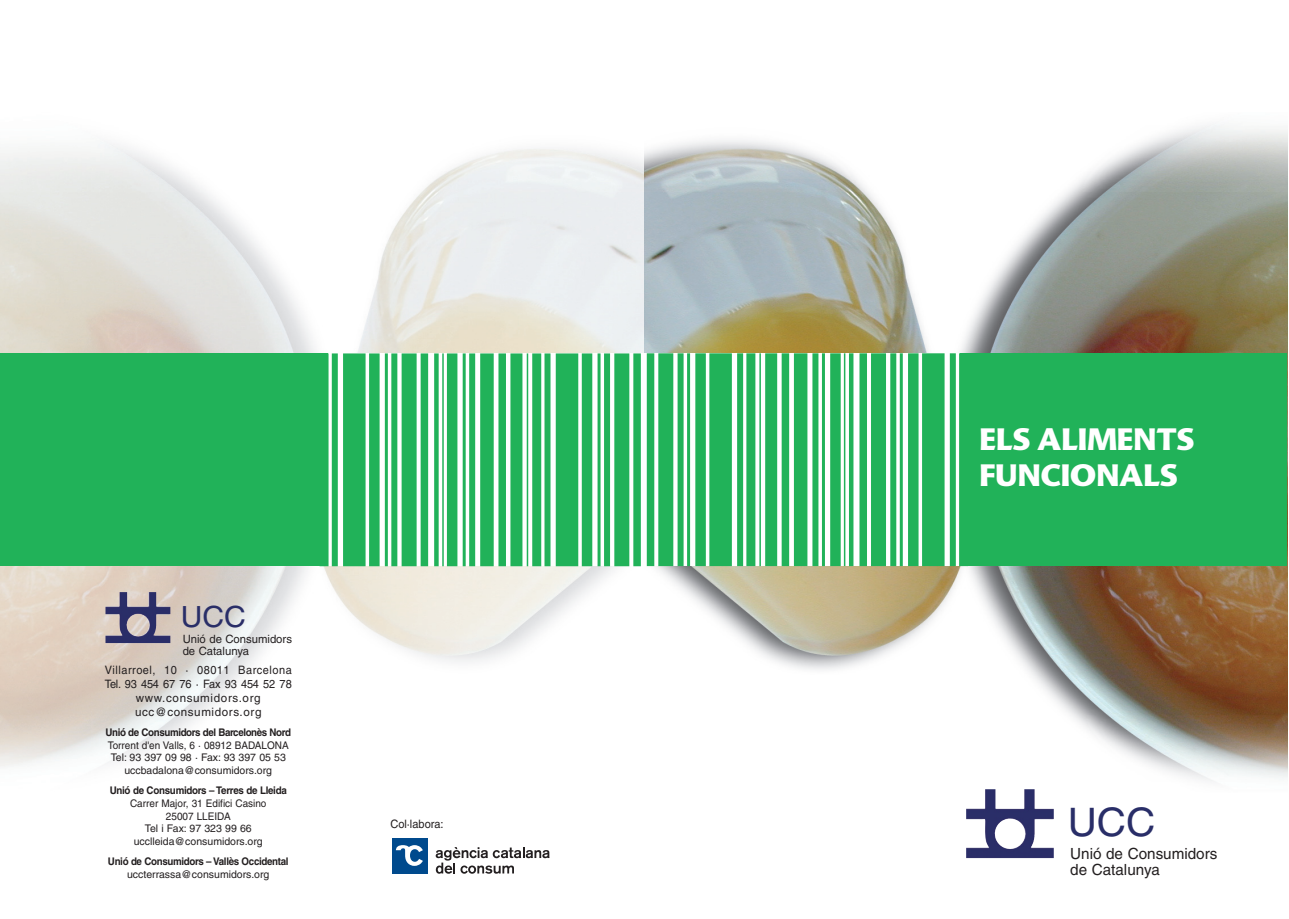
<style>
.page{position:relative;width:1289px;height:919px;background:#fff}
.page>*{position:absolute;margin:0;border:0;box-sizing:border-box;transform-origin:0 0}
.t1{font:39.3px "Helvetica";color:#292e68}
.t2{font:900 30.15px/36.2px "Advert";color:#fff}
.t3{font:29.25px "Helvetica";color:#292e68}
.t4{font:15.3px/16.2px "Helvetica";color:#231f20}
.t5{font:11.55px/14px "Helvetica";letter-spacing:.045em;color:#231f20;text-align:center;scale:.95 1}
.t6{font:11.55px "Helvetica";color:#231f20;scale:.95 1}
.t7{font:11.4px/12px "Helvetica";color:#231f20}
.t8{font:10.5px/12.6px "Helvetica";color:#231f20;text-align:center;scale:.95 1}
.t9{font:700 10.5px "Helvetica";letter-spacing:-.035em;color:#231f20;scale:.93 1}
.t10{font:10.5px "Helvetica";color:#231f20}
</style>
<div class="page">
<img style="left:644px;top:124px;width:643px;height:657px">
<svg style="left:0;top:142px;width:644px;height:732px"></svg>
<svg style="left:644px;top:353px;width:315px;height:213px"></svg>
<div style="left:959px;top:353px;width:327px;height:213px;background:#21b259"></div>
<div style="left:646px;top:353px;width:8px;height:213px;background:#21b259"></div>
<div style="left:658px;top:353px;width:15px;height:213px;background:#21b259"></div>
<div style="left:677px;top:353px;width:6px;height:213px;background:#21b259"></div>
<div style="left:695px;top:353px;width:10px;height:213px;background:#21b259"></div>
<hr style="left:687px;top:353px;width:3px;height:213px;background:#21b259">
<div style="left:781px;top:353px;width:8px;height:213px;background:#21b259"></div>
<div style="left:794px;top:353px;width:13px;height:213px;background:#21b259"></div>
<div style="left:812px;top:353px;width:6px;height:213px;background:#21b259"></div>
<hr style="left:843px;top:353px;width:2px;height:213px;background:#21b259">
<div style="left:830px;top:353px;width:10px;height:213px;background:#21b259"></div>
<hr style="left:849px;top:353px;width:4px;height:213px;background:#21b259">
<hr style="left:822px;top:353px;width:3px;height:213px;background:#21b259">
<div style="left:709px;top:353px;width:23px;height:213px;background:#21b259"></div>
<hr style="left:759px;top:353px;width:2px;height:213px;background:#21b259">
<div style="left:746px;top:353px;width:9px;height:213px;background:#21b259"></div>
<div style="left:737px;top:353px;width:6px;height:213px;background:#21b259"></div>
<div style="left:765px;top:353px;width:12px;height:213px;background:#21b259"></div>
<div style="left:859px;top:353px;width:8px;height:213px;background:#21b259"></div>
<div style="left:871px;top:353px;width:15px;height:213px;background:#21b259"></div>
<div style="left:890px;top:353px;width:6px;height:213px;background:#21b259"></div>
<div style="left:908px;top:353px;width:10px;height:213px;background:#21b259"></div>
<hr style="left:899px;top:353px;width:3px;height:213px;background:#21b259">
<div style="left:922px;top:353px;width:22px;height:213px;background:#21b259"></div>
<div style="left:949px;top:353px;width:6px;height:213px;background:#21b259"></div>
<svg style="left:328px;top:353px;width:316px;height:213px"></svg>
<div style="left:0;top:353px;width:328px;height:213px;background:#21b259"></div>
<div style="left:633px;top:353px;width:8px;height:213px;background:#21b259"></div>
<div style="left:614px;top:353px;width:15px;height:213px;background:#21b259"></div>
<div style="left:604px;top:353px;width:6px;height:213px;background:#21b259"></div>
<div style="left:582px;top:353px;width:10px;height:213px;background:#21b259"></div>
<hr style="left:597px;top:353px;width:3px;height:213px;background:#21b259">
<div style="left:498px;top:353px;width:8px;height:213px;background:#21b259"></div>
<div style="left:480px;top:353px;width:13px;height:213px;background:#21b259"></div>
<div style="left:469px;top:353px;width:6px;height:213px;background:#21b259"></div>
<hr style="left:442px;top:353px;width:2px;height:213px;background:#21b259">
<div style="left:447px;top:353px;width:10px;height:213px;background:#21b259"></div>
<svg style="left:434px;top:353px;width:4px;height:213px"></svg>
<hr style="left:462px;top:353px;width:3px;height:213px;background:#21b259">
<div style="left:555px;top:353px;width:23px;height:213px;background:#21b259"></div>
<hr style="left:526px;top:353px;width:2px;height:213px;background:#21b259">
<div style="left:532px;top:353px;width:9px;height:213px;background:#21b259"></div>
<div style="left:544px;top:353px;width:6px;height:213px;background:#21b259"></div>
<div style="left:510px;top:353px;width:12px;height:213px;background:#21b259"></div>
<div style="left:420px;top:353px;width:8px;height:213px;background:#21b259"></div>
<div style="left:401px;top:353px;width:15px;height:213px;background:#21b259"></div>
<div style="left:391px;top:353px;width:6px;height:213px;background:#21b259"></div>
<div style="left:369px;top:353px;width:10px;height:213px;background:#21b259"></div>
<hr style="left:385px;top:353px;width:3px;height:213px;background:#21b259">
<div style="left:343px;top:353px;width:22px;height:213px;background:#21b259"></div>
<div style="left:332px;top:353px;width:6px;height:213px;background:#21b259"></div>
<img style="left:966px;top:789px;width:88px;height:69px">
<div style="left:392px;top:837px;width:35px;height:36px;background:#004a8d"></div>
<svg style="left:396px;top:845px;width:27px;height:20px"></svg>
<svg style="left:435px;top:847px;width:114px;height:26px"></svg>
<img style="left:105px;top:592px;width:66px;height:51px">
<h3 class="t3" style="left:181px;top:605px;width:67px">UCC</h3>
<p class="t7" style="left:183px;top:634px;width:111px">Unió de Consumidors de Catalunya</p>
<p class="t5" style="left:105px;top:664px;width:198px">Villarroel, 10 · 08011 Barcelona<br>Tel. 93 454 67 76 · Fax 93 454 52 78 www.consumidors.org ucc@consumidors.org</p>
<p class="t9" style="left:105px;top:728px;width:201px">Unió de Consumidors del Barcelonès Nord</p>
<p class="t8" style="left:108px;top:739px;width:192px">Torrent d'en Valls, 6 · 08912 BADALONA<br>Tel: 93 397 09 98 · Fax: 93 397 05 53 uccbadalona@consumidors.org</p>
<p class="t9" style="left:110px;top:786px;width:192px">Unió de Consumidors – Terres de Lleida</p>
<p class="t8" style="left:130px;top:797px;width:145px">Carrer Major, 31 Edifici Casino<br>25007 LLEIDA<br>Tel i Fax: 97 323 99 66 ucclleida@consumidors.org</p>
<p class="t9" style="left:108px;top:857px;width:196px">Unió de Consumidors – Vallès Occidental</p>
<p class="t10" style="left:127px;top:869px;width:144px">uccterrassa@consumidors.org</p>
<p class="t6" style="left:390px;top:819px;width:57px">Col·labora:</p>
<h2 class="t2" style="left:979px;top:423px;width:216px">ELS ALIMENTS<br>FUNCIONALS</h2>
<h1 class="t1" style="left:1067px;top:808px;width:89px">UCC</h1>
<h3 class="t4" style="left:1070px;top:846px;width:149px">Unió de Consumidors de Catalunya</h3>
</div>
